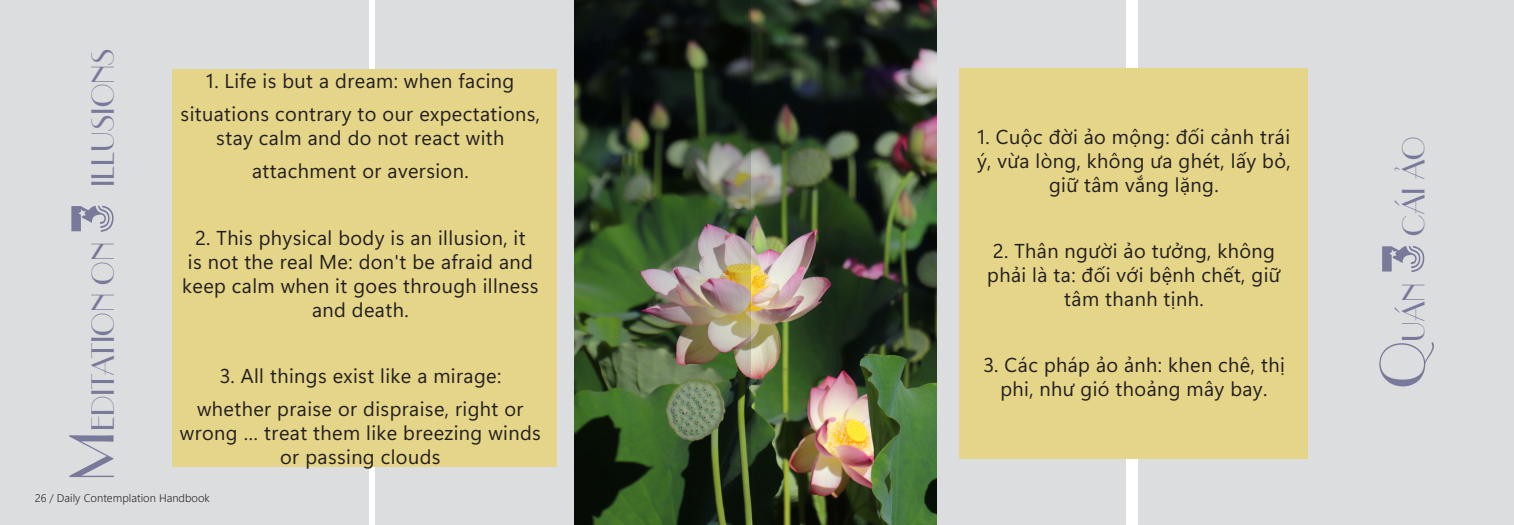
<style>
.page{position:relative;width:1514px;height:525px;background:#fff}
.page>*{position:absolute;margin:0;border:0;box-sizing:border-box;transform-origin:0 0}
.Semibold_Centre{font:30px "UVN Ba Le";color:#797a9a}
.t1{font:20px/24px "Segoe UI Variable";letter-spacing:.02em;color:#231f20;text-align:center}
.Left_11pt_Semibold{font:11px "Segoe UI Variable";color:#231f20}
.s1{font-size:60px}
.s2{font-family:"Stars Stripes";font-size:60px}
</style>
<div class="page">
<div style="left:1138px;top:0;width:376px;height:524px;background:#dcdddf"></div>
<div style="left:757px;top:0;width:368px;height:524px;background:#dcdddf"></div>
<img style="left:751px;top:0;width:185px;height:524px">
<img style="left:375px;top:0;width:376px;height:524px">
<div style="left:0;top:0;width:368px;height:524px;background:#dcdddf"></div>
<div style="left:959px;top:68px;width:349px;height:390px;background:#e5d589"></div>
<div style="left:172px;top:69px;width:384px;height:398px;background:#e5d589"></div>
<p class="Semibold_Centre" style="left:80px;top:481px;width:434px;rotate:-90deg"><span class="s1">M</span>EDITATION ON <span class="s2">3</span> ILLUSIONS</p>
<p class="Left_11pt_Semibold" style="left:35px;top:489px;width:177px">26 / Daily Contemplation Handbook</p>
<p class="t1" style="left:206px;top:69px;width:309px">1. Life is but a dream: when facing</p>
<p class="t1" style="left:181px;top:102px;width:361px">situations contrary to our expectations, stay calm and do not react with</p>
<p class="t1" style="left:252px;top:159px;width:218px">attachment or aversion.</p>
<p class="t1" style="left:182px;top:225px;width:358px">2. This physical body is an illusion, it<br>is not the real Me: don't be afraid and keep calm when it goes through illness and death.</p>
<p class="t1" style="left:219px;top:363px;width:283px">3. All things exist like a mirage:</p>
<p class="t1" style="left:180px;top:396px;width:362px">whether praise or dispraise, right or wrong … treat them like breezing winds or passing clouds</p>
<p class="t1" style="left:977px;top:124px;width:315px">1. Cuộc đời ảo mộng: đối cảnh trái ý, vừa lòng, không ưa ghét, lấy bỏ, giữ tâm vắng lặng.</p>
<p class="t1" style="left:987px;top:238px;width:295px">2. Thân người ảo tưởng, không phải là ta: đối với bệnh chết, giữ tâm thanh tịnh.</p>
<p class="t1" style="left:983px;top:352px;width:303px">3. Các pháp ảo ảnh: khen chê, thị phi, như gió thoảng mây bay.</p>
<p class="Semibold_Centre" style="left:1390px;top:388px;width:252px;rotate:-90deg"><span class="s1">Q</span>UÁN <span class="s2">3</span> CÁI ẢO</p>
</div>
